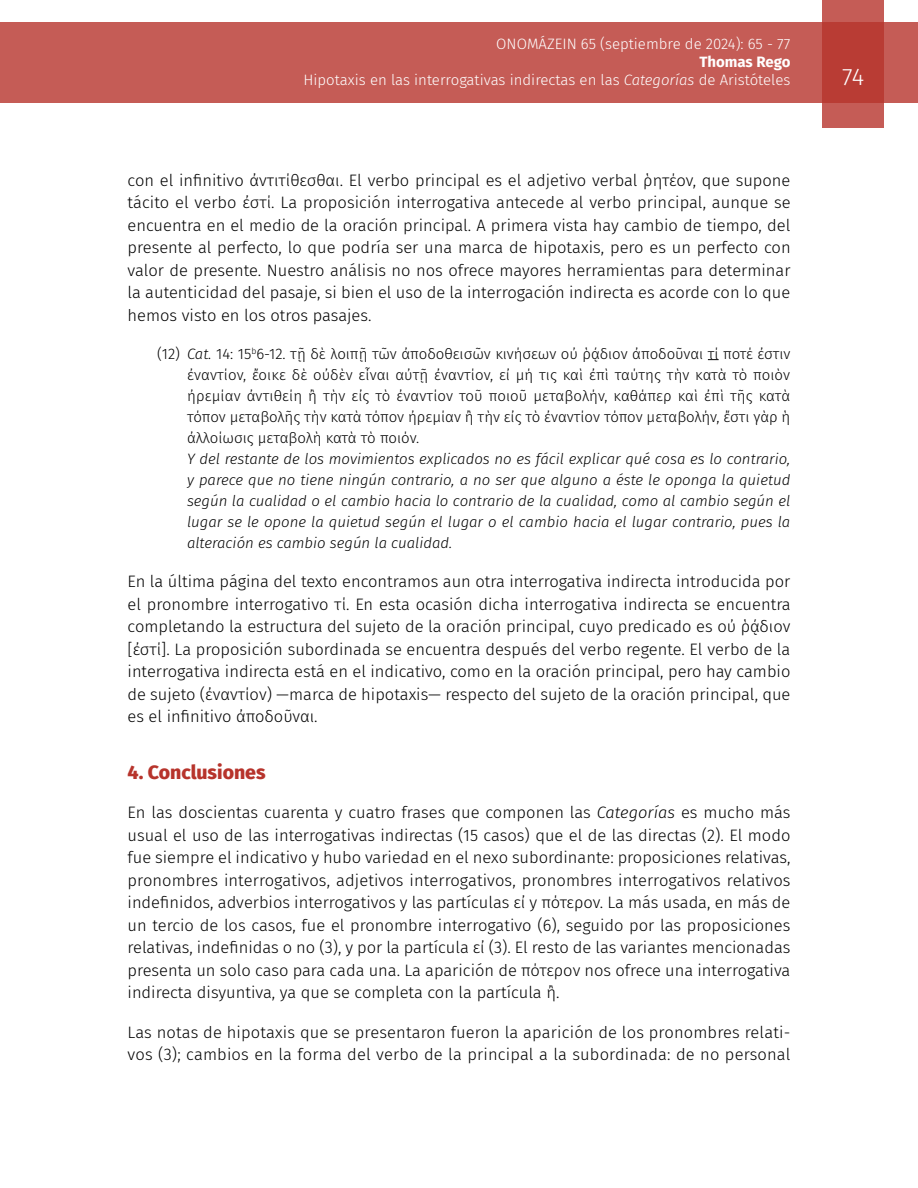
<style>
.page{position:relative;width:918px;height:1188px;background:#fff}
.page>*{position:absolute;margin:0;border:0;box-sizing:border-box;transform-origin:0 0}
.t1{font:300 24px "Fira Sans";color:#fff}
.t2{font:800 19.5px "Fira Sans";color:#b7342c}
.t3{font:300 16.5px/22.5px "Fira Sans";color:#000;text-align:justify}
.t4{font:italic 300 15px/21px "Fira Sans";color:#000;text-align:justify}
.t5{font:300 15px/21px "Fira Sans";color:#000;text-align:justify}
.t6{font:300 15px/18px "Fira Sans";color:#fff;text-align:right}
.s1{font-weight:700}
.s2{font-style:italic}
</style>
<div class="page">
<div style="left:0;top:23px;width:918px;height:80px;background:#c55c56"></div>
<svg style="left:822px;top:0;width:62px;height:128px;background:#bd4740"></svg>
<p class="t6" style="left:496px;top:35px;width:296px">ONOMÁZEIN 65 (septiembre de 2024): 65 - 77</p>
<p class="t6" style="left:304px;top:53px;width:488px"><span class="s1">Thomas Rego<br></span>Hipotaxis en las interrogativas indirectas en las <span class="s2">Categorías</span> de Aristóteles</p>
<p class="t3" style="left:128px;top:168px;width:665px">con el infinitivo ἀντιτίθεσθαι. El verbo principal es el adjetivo verbal ῥητέον, que supone tácito el verbo ἐστί. La proposición interrogativa antecede al verbo principal, aunque se encuentra en el medio de la oración principal. A primera vista hay cambio de tiempo, del presente al perfecto, lo que podría ser una marca de hipotaxis, pero es un perfecto con valor de presente. Nuestro análisis no nos ofrece mayores herramientas para determinar la autenticidad del pasaje, si bien el uso de la interrogación indirecta es acorde con lo que hemos visto en los otros pasajes.</p>
<p class="t5" style="left:187px;top:343px;width:605px;text-indent:-30px">(12) <span class="s2">Cat.</span> 14: 15<sup>b</sup>6-12. τῇ δὲ λοιπῇ τῶν ἀποδοθεισῶν κινήσεων οὐ ῥᾴδιον ἀποδοῦναι τί ποτέ ἐστιν ἐναντίον, ἔοικε δὲ οὐδὲν εἶναι αὐτῇ ἐναντίον, εἰ μή τις καὶ ἐπὶ ταύτης τὴν κατὰ τὸ ποιὸν ἠρεμίαν ἀντιθείη ἢ τὴν εἰς τὸ ἐναντίον τοῦ ποιοῦ μεταβολήν, καθάπερ καὶ ἐπὶ τῆς κατὰ τόπον μεταβολῆς τὴν κατὰ τόπον ἠρεμίαν ἢ τὴν εἰς τὸ ἐναντίον τόπον μεταβολήν, ἔστι γὰρ ἡ ἀλλοίωσις μεταβολὴ κατὰ τὸ ποιόν.</p>
<p class="t4" style="left:187px;top:448px;width:605px">Y del restante de los movimientos explicados no es fácil explicar qué cosa es lo contrario, y parece que no tiene ningún contrario, a no ser que alguno a éste le oponga la quietud según la cualidad o el cambio hacia lo contrario de la cualidad, como al cambio según el lugar se le opone la quietud según el lugar o el cambio hacia el lugar contrario, pues la alteración es cambio según la cualidad.</p>
<p class="t3" style="left:128px;top:570px;width:665px">En la última página del texto encontramos aun otra interrogativa indirecta introducida por el pronombre interrogativo τί. En esta ocasión dicha interrogativa indirecta se encuentra completando la estructura del sujeto de la oración principal, cuyo predicado es οὐ ῥᾴδιον [ἐστί]. La proposición subordinada se encuentra después del verbo regente. El verbo de la interrogativa indirecta está en el indicativo, como en la oración principal, pero hay cambio de sujeto (ἐναντίον) —marca de hipotaxis— respecto del sujeto de la oración principal, que es el infinitivo ἀποδοῦναι.</p>
<p class="t2" style="left:128px;top:755px;width:140px">4. Conclusiones</p>
<p class="t3" style="left:128px;top:801px;width:665px">En las doscientas cuarenta y cuatro frases que componen las <span class="s2">Categorías</span> es mucho más usual el uso de las interrogativas indirectas (15 casos) que el de las directas (2). El modo fue siempre el indicativo y hubo variedad en el nexo subordinante: proposiciones relativas, pronombres interrogativos, adjetivos interrogativos, pronombres interrogativos relativos indefinidos, adverbios interrogativos y las partículas εἰ y πότερον. La más usada, en más de un tercio de los casos, fue el pronombre interrogativo (6), seguido por las proposiciones relativas, indefinidas o no (3), y por la partícula εἰ (3). El resto de las variantes mencionadas presenta un solo caso para cada una. La aparición de πότερον nos ofrece una interrogativa indirecta disyuntiva, ya que se completa con la partícula ἢ.</p>
<p class="t3" style="left:128px;top:1021px;width:664px">Las notas de hipotaxis que se presentaron fueron la aparición de los pronombres relati&shy;vos (3); cambios en la forma del verbo de la principal a la subordinada: de no personal</p>
<h1 class="t1" style="left:842px;top:60px;width:23px">74</h1>
</div>
